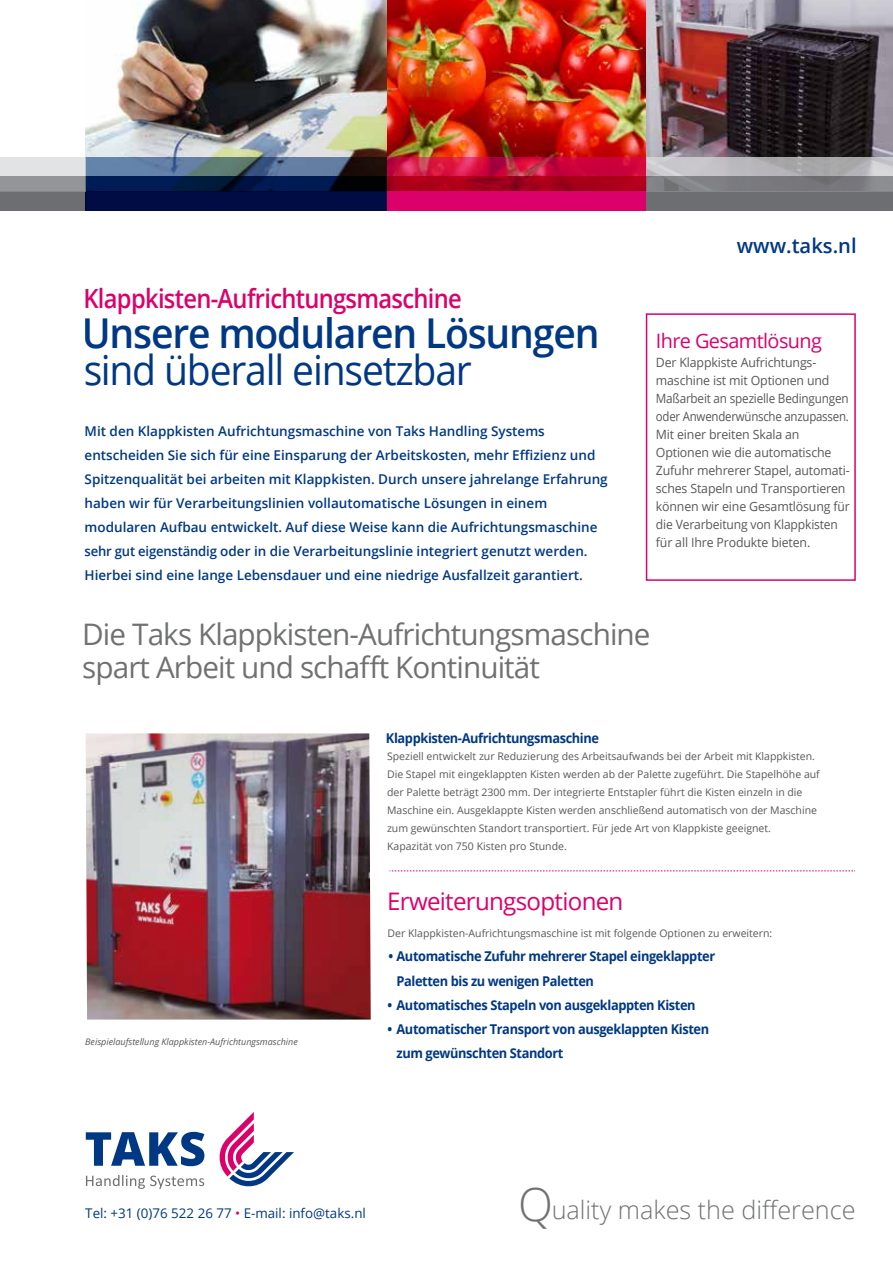
<style>
.page{position:relative;width:893px;height:1263px;background:#fff}
.page>*{position:absolute;margin:0;border:0;box-sizing:border-box;transform-origin:0 0}
.t1{font:600 41.1px "Open Sans";letter-spacing:-.03em;color:#003883;scale:.95 1}
.t2{font:41.1px "Open Sans";letter-spacing:-.03em;color:#003883;scale:.95 1}
.t3{font:29.7px/33px "Open Sans";letter-spacing:-.03em;color:#707172}
.t4{font:600 26.4px "Open Sans";letter-spacing:-.03em;color:#dc006b;scale:.9 1}
.t5{font:300 25.2px "Open Sans";color:#707172}
.t6{font:24.15px "Open Sans";letter-spacing:-.03em;color:#dc006b}
.t7{font:600 20.1px "Open Sans";color:#003883}
.t8{font:19.95px "Open Sans";letter-spacing:-.03em;color:#dc006b}
.t9{font:600 13.5px/24px "Open Sans";color:#003883}
.t10{font:700 13.5px/24px "Open Sans";letter-spacing:-.03em;color:#003883;scale:.95 1}
.t11{font:13.35px "Open Sans";color:#003883}
.t12{font:12.75px/18px "Open Sans";letter-spacing:-.01em;color:#58585a}
.t13{font:10.5px/18px "Open Sans";color:#58585a}
.t14{font:italic 9px "Open Sans";color:#58585a}
.s1{color:#dc006b}
.s2{font-size:45.6px}
</style>
<div class="page">
<img style="left:387px;top:0;width:259px;height:157px">
<img style="left:646px;top:0;width:247px;height:157px">
<div style="left:646px;top:313px;width:210px;height:268px;border:1px solid #dc006b"></div>
<svg style="left:389px;top:870px;width:466px;height:1px"></svg>
<svg style="left:86px;top:1175px;width:118px;height:14px"></svg>
<svg style="left:86px;top:1132px;width:118px;height:34px"></svg>
<svg style="left:219px;top:1112px;width:75px;height:75px"></svg>
<img style="left:85px;top:0;width:302px;height:157px">
<svg style="left:387px;top:157px;width:259px;height:19px;background:#cc1242"></svg>
<svg style="left:387px;top:176px;width:259px;height:15px;background:#a50019"></svg>
<div style="left:387px;top:191px;width:259px;height:19px;background:#dc006b"></div>
<svg style="left:85px;top:157px;width:302px;height:19px;background:#546a82"></svg>
<svg style="left:85px;top:176px;width:302px;height:34px;background:#001040"></svg>
<svg style="left:646px;top:157px;width:247px;height:19px;background:#b9b8bc"></svg>
<svg style="left:646px;top:176px;width:247px;height:34px;background:#747578"></svg>
<div style="left:0;top:157px;width:85px;height:34px;background:#e2e3e4"></div>
<svg style="left:0;top:176px;width:85px;height:34px;background:#7e7f82"></svg>
<img style="left:86px;top:733px;width:285px;height:286px">
<h3 class="t4" style="left:84px;top:280px;width:422px">Klappkisten-Aufrichtungsmaschine</h3>
<h3 class="t7" style="left:737px;top:232px;width:121px">www.taks.nl</h3>
<h1 class="t1" style="left:82px;top:305px;width:547px">Unsere modularen Lösungen</h1>
<h3 class="t8" style="left:656px;top:327px;width:168px">Ihre Gesamtlösung</h3>
<p class="t12" style="left:656px;top:353px;width:195px">Der Klappkiste Aufrichtungs&shy;maschine ist mit Optionen und<br>Maßarbeit an spezielle Bedingungen oder Anwenderwünsche anzupassen.<br>Mit einer breiten Skala an<br>Optionen wie die automatische<br>Zufuhr mehrerer Stapel, automati&shy;sches Stapeln und Transportieren können wir eine Gesamtlösung für die Verarbeitung von Klappkisten für all Ihre Produkte bieten.</p>
<h1 class="t2" style="left:83px;top:342px;width:411px">sind überall einsetzbar</h1>
<p class="t9" style="left:85px;top:419px;width:525px">Mit den Klappkisten Aufrichtungsmaschine von Taks Handling Systems entscheiden Sie sich für eine Einsparung der Arbeitskosten, mehr Effizienz und Spitzenqualität bei arbeiten mit Klappkisten. Durch unsere jahrelange Erfahrung haben wir für Verarbeitungslinien vollautomatische Lösungen in einem modularen Aufbau entwickelt. Auf diese Weise kann die Aufrichtungsmaschine sehr gut eigenständig oder in die Verarbeitungslinie integriert genutzt werden.<br>Hierbei sind eine lange Lebensdauer und eine niedrige Ausfallzeit garantiert.</p>
<h2 class="t3" style="left:82px;top:617px;width:570px">Die Taks Klappkisten-Aufrichtungsmaschine spart Arbeit und schafft Kontinuität</h2>
<p class="t14" style="left:85px;top:1036px;width:214px">Beispielaufstellung Klappkisten-Aufrichtungsmaschine</p>
<p class="t10" style="left:386px;top:725px;width:226px">Klappkisten-Aufrichtungsmaschine</p>
<p class="t13" style="left:387px;top:747px;width:434px">Speziell entwickelt zur Reduzierung des Arbeitsaufwands bei der Arbeit mit Klappkisten.<br>Die Stapel mit eingeklappten Kisten werden ab der Palette zugeführt. Die Stapelhöhe auf der Palette beträgt 2300 mm. Der integrierte Entstapler führt die Kisten einzeln in die Maschine ein. Ausgeklappte Kisten werden anschließend automatisch von der Maschine zum gewünschten Standort transportiert. Für jede Art von Klappkiste geeignet.<br>Kapazität von 750 Kisten pro Stunde.</p>
<h3 class="t6" style="left:387px;top:885px;width:238px">Erweiterungsoptionen</h3>
<p class="t13" style="left:388px;top:924px;width:386px">Der Klappkisten-Aufrichtungsmaschine ist mit folgende Optionen zu erweitern:</p>
<p class="t10" style="left:396px;top:944px;width:337px;text-indent:-8px">• Automatische Zufuhr mehrerer Stapel eingeklappter<br>Paletten bis zu wenigen Paletten</p>
<p class="t10" style="left:388px;top:992px;width:326px">• Automatisches Stapeln von ausgeklappten Kisten</p>
<p class="t10" style="left:396px;top:1016px;width:331px;text-indent:-9px">• Automatischer Transport von ausgeklappten Kisten zum gewünschten Standort</p>
<p class="t11" style="left:85px;top:1204px;width:282px">Tel: +31 (0)76 522 26 77 <span class="s1">•</span> E-mail: info@taks.nl</p>
<h3 class="t5" style="left:518px;top:1192px;width:339px"><span class="s2">Q</span>uality makes the difference</h3>
</div>
